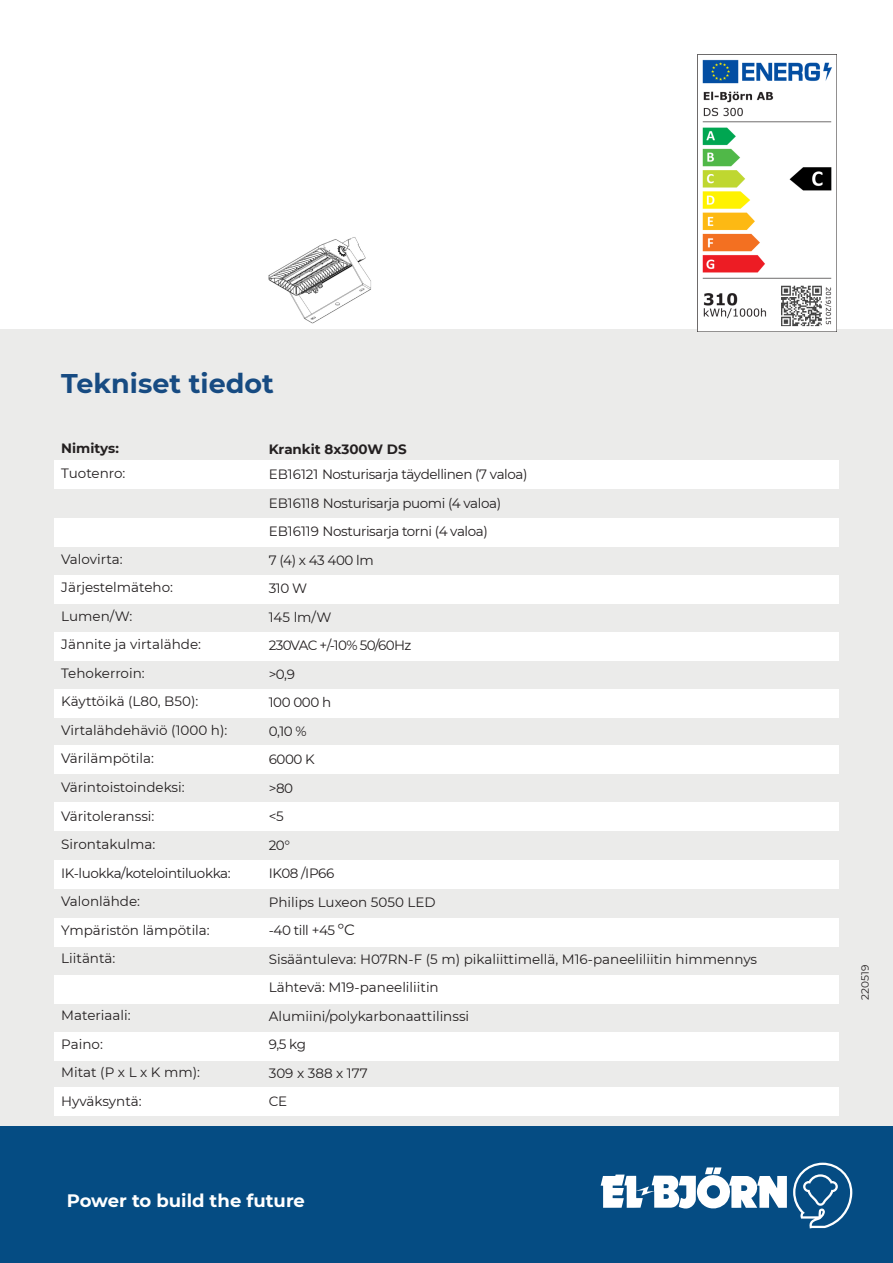
<style>
.page{position:relative;width:893px;height:1263px;background:#fff}
.page>*{position:absolute;margin:0;border:0;box-sizing:border-box;transform-origin:0 0}
.t1{font:700 27px "Montserrat";color:#174b82}
.t2{font:700 18px "Montserrat";color:#fff}
.t3{font:13.5px "Montserrat";color:#231f20}
.t4{font:13.5px "Montserrat";letter-spacing:-.03em;color:#231f20}
.t5{font:700 13.5px "Montserrat";color:#231f20}
.t6{font:13.5px "Montserrat";letter-spacing:-.05em;color:#231f20}
.t7{font:10.5px "Montserrat";color:#231f20}
.s1{font-size:15px}
</style>
<div class="page">
<div style="left:0;top:1126px;width:893px;height:137px;background:#054c83"></div>
<svg style="left:601px;top:1167px;width:186px;height:42px"></svg>
<svg style="left:793px;top:1163px;width:59px;height:65px"></svg>
<div style="left:0;top:330px;width:893px;height:796px;background:#ebebea"></div>
<div style="left:54px;top:461px;width:785px;height:28px;background:#fff"></div>
<div style="left:54px;top:518px;width:785px;height:29px;background:#fff"></div>
<div style="left:54px;top:575px;width:785px;height:29px;background:#fff"></div>
<div style="left:54px;top:632px;width:785px;height:29px;background:#fff"></div>
<div style="left:54px;top:689px;width:785px;height:28px;background:#fff"></div>
<div style="left:54px;top:802px;width:785px;height:29px;background:#fff"></div>
<div style="left:54px;top:745px;width:785px;height:28px;background:#fff"></div>
<div style="left:54px;top:861px;width:785px;height:28px;background:#fff"></div>
<div style="left:54px;top:975px;width:785px;height:29px;background:#fff"></div>
<div style="left:54px;top:1032px;width:785px;height:28px;background:#fff"></div>
<div style="left:54px;top:918px;width:785px;height:28px;background:#fff"></div>
<img style="left:698px;top:54px;width:138px;height:277px">
<img style="left:268px;top:237px;width:103px;height:87px">
<div style="left:54px;top:1087px;width:785px;height:29px;background:#fff"></div>
<p class="t1" style="left:61px;top:364px;width:214px">Tekniset tiedot</p>
<p class="t5" style="left:61px;top:438px;width:59px">Nimitys:</p>
<p class="t3" style="left:61px;top:464px;width:66px">Tuotenro:</p>
<p class="t3" style="left:61px;top:550px;width:63px">Valovirta:</p>
<p class="t3" style="left:61px;top:578px;width:113px">Järjestelmäteho:</p>
<p class="t3" style="left:61px;top:607px;width:73px">Lumen/W:</p>
<p class="t3" style="left:61px;top:635px;width:141px">Jännite ja virtalähde:</p>
<p class="t3" style="left:61px;top:664px;width:85px">Tehokerroin:</p>
<p class="t3" style="left:61px;top:692px;width:138px">Käyttöikä (L80, B50):</p>
<p class="t3" style="left:61px;top:721px;width:168px">Virtalähdehäviö (1000 h):</p>
<p class="t3" style="left:61px;top:749px;width:94px">Värilämpötila:</p>
<p class="t3" style="left:61px;top:778px;width:125px">Värintoistoindeksi:</p>
<p class="t3" style="left:61px;top:806px;width:95px">Väritoleranssi:</p>
<p class="t3" style="left:61px;top:835px;width:96px">Sirontakulma:</p>
<p class="t4" style="left:61px;top:863px;width:171px">IK-luokka/kotelointiluokka:</p>
<p class="t3" style="left:61px;top:892px;width:80px">Valonlähde:</p>
<p class="t3" style="left:61px;top:920px;width:150px">Ympäristön lämpötila:</p>
<p class="t3" style="left:61px;top:949px;width:56px">Liitäntä:</p>
<p class="t3" style="left:61px;top:1006px;width:71px">Materiaali:</p>
<p class="t3" style="left:61px;top:1034px;width:43px">Paino:</p>
<p class="t3" style="left:61px;top:1063px;width:140px">Mitat (P x L x K mm):</p>
<p class="t3" style="left:61px;top:1091px;width:82px">Hyväksyntä:</p>
<p class="t5" style="left:269px;top:439px;width:139px">Krankit 8x300W DS</p>
<p class="t4" style="left:269px;top:465px;width:260px">EB16121 Nosturisarja täydellinen (7 valoa)</p>
<p class="t4" style="left:269px;top:494px;width:234px">EB16118 Nosturisarja puomi (4 valoa)</p>
<p class="t4" style="left:269px;top:522px;width:221px">EB16119 Nosturisarja torni (4 valoa)</p>
<p class="t3" style="left:269px;top:551px;width:106px">7 (4) x 43 400 lm</p>
<p class="t3" style="left:269px;top:579px;width:40px">310 W</p>
<p class="t3" style="left:269px;top:608px;width:64px">145 lm/W</p>
<p class="t6" style="left:269px;top:636px;width:144px">230VAC +/-10% 50/60Hz</p>
<p class="t3" style="left:269px;top:665px;width:28px">&gt;0,9</p>
<p class="t3" style="left:269px;top:693px;width:64px">100 000 h</p>
<p class="t3" style="left:269px;top:722px;width:40px">0,10 %</p>
<p class="t3" style="left:269px;top:750px;width:48px">6000 K</p>
<p class="t3" style="left:269px;top:779px;width:26px">&gt;80</p>
<p class="t3" style="left:269px;top:807px;width:16px">&lt;5</p>
<p class="t3" style="left:269px;top:836px;width:23px">20°</p>
<p class="t4" style="left:269px;top:864px;width:67px">IK08 /IP66</p>
<p class="t3" style="left:269px;top:893px;width:169px">Philips Luxeon 5050 LED</p>
<p class="t3" style="left:269px;top:921px;width:88px">-40 till +45 <span class="s1">ºC</span></p>
<p class="t3" style="left:269px;top:950px;width:490px">Sisääntuleva: H07RN-F (5 m) pikaliittimellä, M16-paneeliliitin himmennys</p>
<p class="t3" style="left:269px;top:978px;width:172px">Lähtevä: M19-paneeliliitin</p>
<p class="t3" style="left:269px;top:1007px;width:202px">Alumiini/polykarbonaattilinssi</p>
<p class="t3" style="left:269px;top:1035px;width:39px">9,5 kg</p>
<p class="t3" style="left:269px;top:1064px;width:100px">309 x 388 x 177</p>
<p class="t3" style="left:269px;top:1092px;width:20px">CE</p>
<h2 class="t2" style="left:67px;top:1188px;width:240px">Power to build the future</h2>
<p class="t7" style="left:858px;top:1000px;width:36px;rotate:-90deg">220519</p>
</div>
